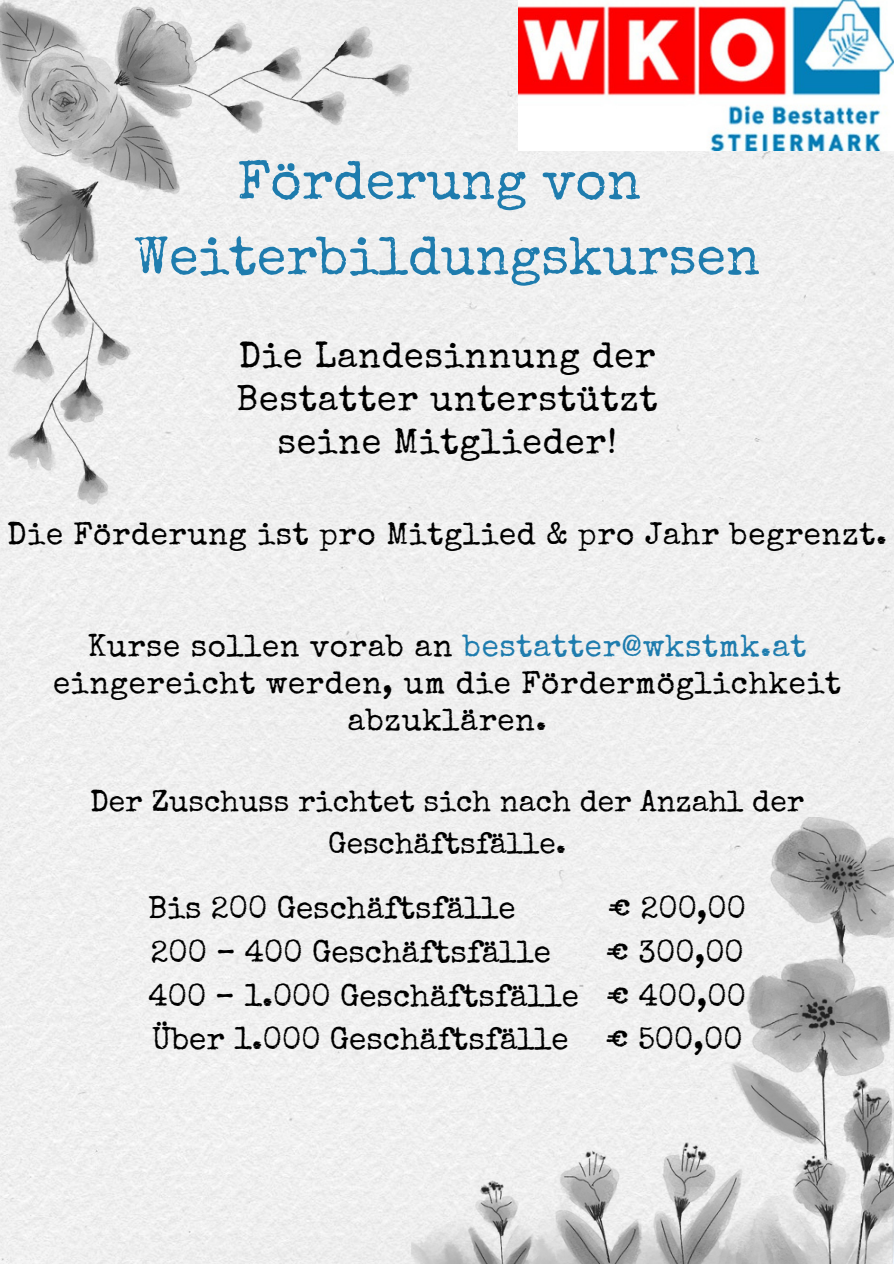
<style>
.page{position:relative;width:894px;height:1264px;background:#fff}
.page>*{position:absolute;margin:0;border:0;box-sizing:border-box;transform-origin:0 0}
.t1{font:54px/75.4px "Special Elite";color:#1e7cae;text-align:center}
.t2{font:35.85px/42.8px "Special Elite";letter-spacing:.02em;color:#000;text-align:center}
.t3{font:31.5px/44px "Special Elite";color:#000;text-align:justify}
.t4{font:31.35px/37.2px "Special Elite";letter-spacing:.02em;color:#000;text-align:center}
.t5{font:30px/41.7px "Special Elite";color:#000;text-align:center}
.s1{color:#1e7cae}
</style>
<div class="page">
<div style="left:0;top:0;width:893px;height:1263px;background:#f0f0f0"></div>
<img style="left:0;top:0;width:411px;height:504px">
<img style="left:411px;top:817px;width:482px;height:446px">
<img style="left:519px;top:0;width:374px;height:151px">
<h1 class="t1" style="left:134px;top:149px;width:627px">Förderung von<br>Weiterbildungskursen</h1>
<p class="t2" style="left:236px;top:338px;width:422px">Die Landesinnung der<br>Bestatter unterstützt seine Mitglieder!</p>
<p class="t4" style="left:7px;top:519px;width:881px">Die Förderung ist pro Mitglied &amp; pro Jahr begrenzt.</p>
<p class="t4" style="left:53px;top:631px;width:789px">Kurse sollen vorab an <span class="s1">bestatter@wkstmk.at </span>eingereicht werden, um die Fördermöglichkeit abzuklären.</p>
<p class="t5" style="left:90px;top:784px;width:715px">Der Zuschuss richtet sich nach der Anzahl der<br>Geschäftsfälle.</p>
<p class="t3" style="left:148px;top:889px;width:368px">Bis 200 Geschäftsfälle</p>
<p class="t3" style="left:607px;top:889px;width:139px">€ 200,00</p>
<p class="t3" style="left:150px;top:933px;width:401px">200 – 400 Geschäftsfälle</p>
<p class="t3" style="left:148px;top:933px;width:599px;text-indent:457px">€ 300,00<br>400 – 1.000 Geschäftsfälle € 400,00<br>Über 1.000 Geschäftsfälle € 500,00</p>
</div>
